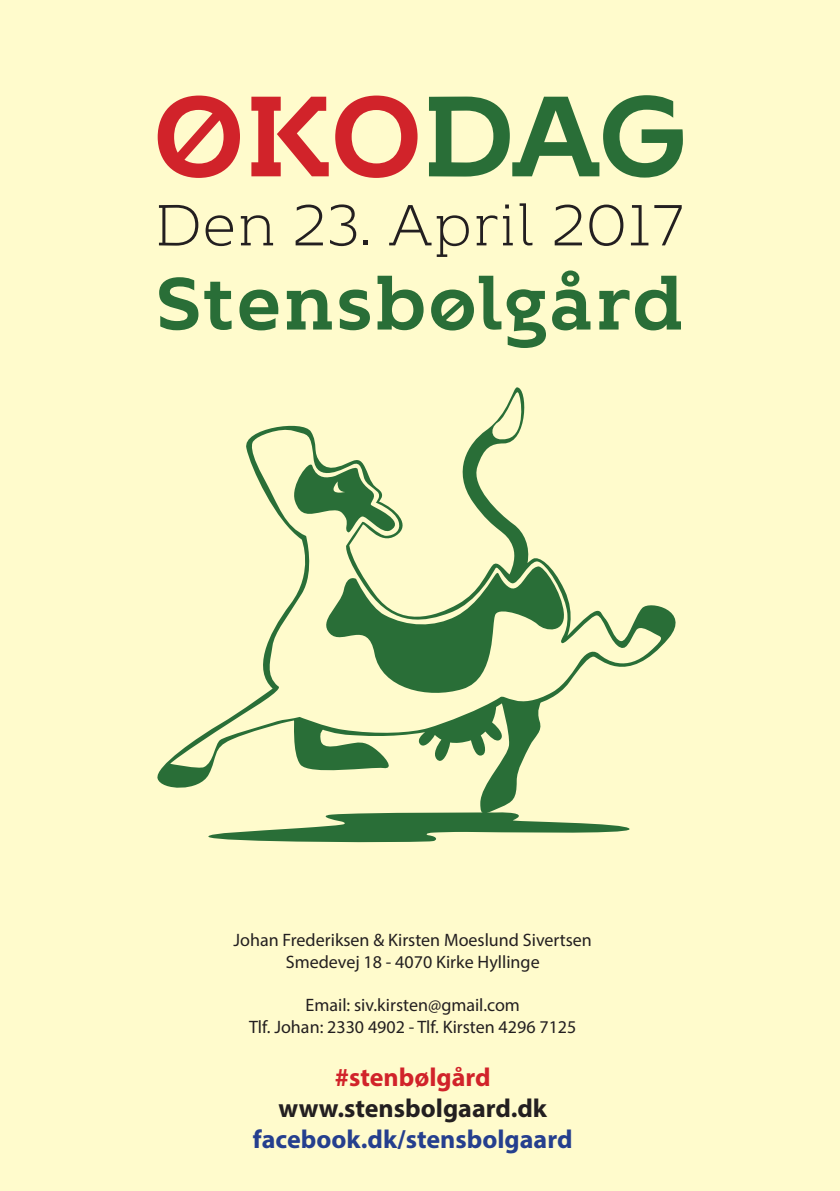
<style>
.page{position:relative;width:840px;height:1191px;background:#fff}
.page>*{position:absolute;margin:0;border:0;box-sizing:border-box;transform-origin:0 0}
.t1{font:700 114px "Kontrapunkt Bob";letter-spacing:-.005em;color:#d1232a}
.t2{font:700 73.8px "Kontrapunkt Bob";letter-spacing:.03em;color:#296e37}
.t3{font:300 57.6px "Kontrapunkt Bob";color:#231f20}
.t4{font:700 26px "Myriad Pro";color:#253f8e}
.t5{font:700 26px "Myriad Pro";color:#231f20}
.t6{font:700 26px "Myriad Pro";color:#d1232a}
.t7{font:18px "Myriad Pro";color:#231f20}
.s1{color:#296e37}
</style>
<div class="page">
<div style="left:0;top:0;width:839px;height:1191px;background:#fffbcc"></div>
<svg style="left:154px;top:387px;width:537px;height:431px;background:#dee5b5"></svg>
<svg style="left:208px;top:812px;width:421px;height:31px;background:#8fb17e"></svg>
<p class="t1" style="left:153px;top:71px;width:535px">ØKO<span class="s1">DAG</span></p>
<p class="t3" style="left:154px;top:195px;width:531px">Den 23. April 2017</p>
<p class="t2" style="left:156px;top:261px;width:528px">Stensbølgård</p>
<p class="t7" style="left:233px;top:929px;width:360px">Johan Frederiksen &amp; Kirsten Moeslund Sivertsen</p>
<p class="t7" style="left:285px;top:951px;width:255px">Smedevej 18 - 4070 Kirke Hyllinge</p>
<p class="t7" style="left:305px;top:994px;width:216px">Email: siv.kirsten@gmail.com</p>
<p class="t7" style="left:249px;top:1015px;width:328px">Tlf. Johan: 2330 4902 - Tlf. Kirsten 4296 7125</p>
<p class="t6" style="left:334px;top:1060px;width:157px">#stenbølgård</p>
<p class="t5" style="left:278px;top:1091px;width:270px">www.stensbolgaard.dk</p>
<p class="t4" style="left:253px;top:1122px;width:321px">facebook.dk/stensbolgaard</p>
</div>
